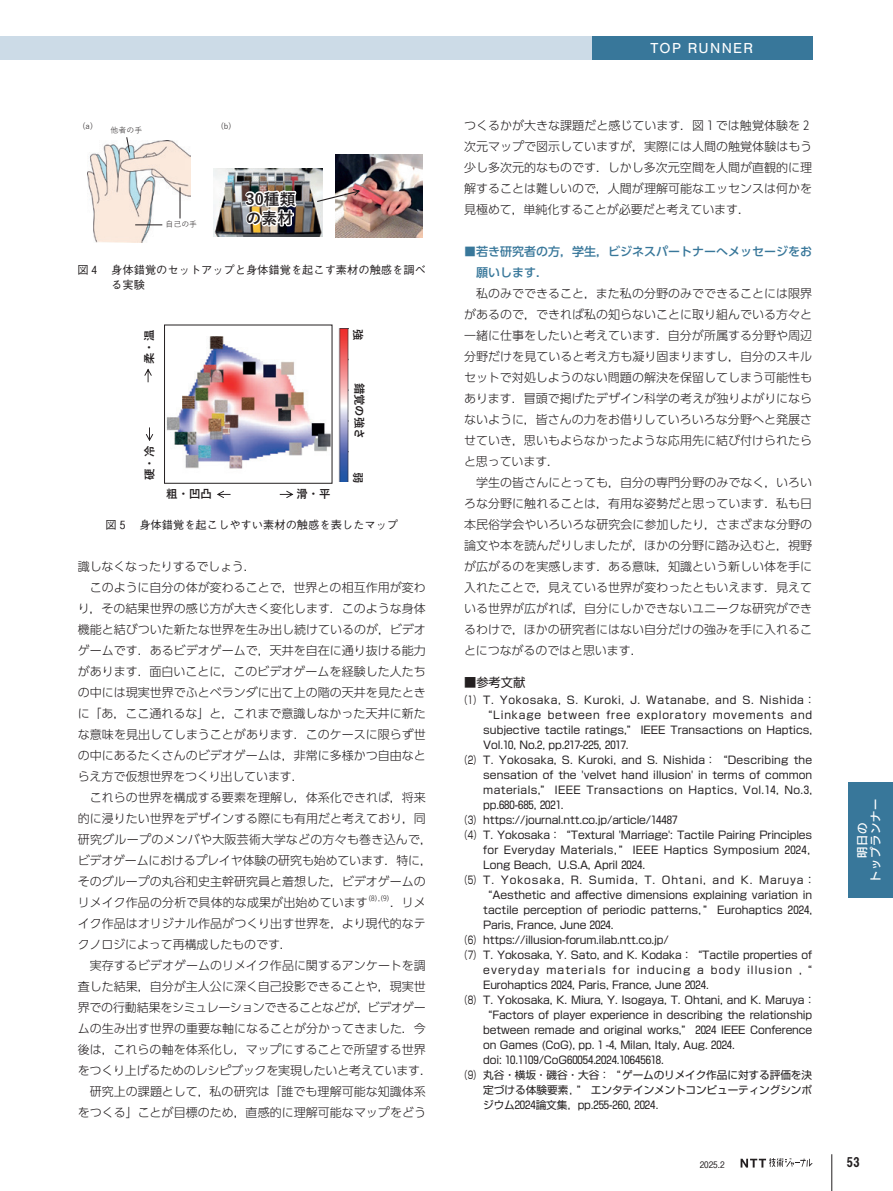
<style>
.page{position:relative;width:893px;height:1191px;background:#fff}
.page>*{position:absolute;margin:0;border:0;box-sizing:border-box;transform-origin:0 0}
.t1{font:700 15.9px/19px "Yu Gothic";color:#231f20}
.t2{font:15px "Nimbus San";letter-spacing:.085em;color:#fff}
.t3{font:13.5px "Midashi Go Pro MB31";color:#231f20}
.t4{font:12.3px "Shin Go Pr 5";color:#231f20}
.t5{font:300 12px/21px "UD Shin Go Pr 6";color:#231f20;text-align:justify}
.t6{font:500 12px/21px "UD Shin Go Pr 6";color:#38779a}
.t7{font:300 12px "UD Shin Go Pr 6";letter-spacing:-.02em;color:#231f20}
.t8{font:300 12px "UD Shin Go Pr 6";letter-spacing:.02em;color:#231f20}
.t9{font:700 11.4px "Yu Gothic";color:#231f20}
.t10{font:500 11.25px/15px "Gothic BBB Pr 6";color:#231f20}
.t11{font:11.25px/13.5px "New Rodin Pro DB";letter-spacing:.06em;color:#fff;text-align:center}
.t12{font:10.65px "Shin Go Pr 6";letter-spacing:-.005em;color:#231f20}
.t13{font:10.65px "Shin Go Pr 6";letter-spacing:-.005em;color:#231f20;scale:.7 1}
.t14{font:10.65px "Shin Go Pr 6";letter-spacing:.02em;color:#231f20;scale:.7 1}
.t15{font:10.65px "Shin Go Pr 6";letter-spacing:.04em;color:#231f20}
.t16{font:10.65px "Shin Go Pr 6";letter-spacing:.055em;color:#231f20;scale:.7 1}
.t17{font:10.65px "Shin Go Pr 6";letter-spacing:.025em;color:#231f20}
.t18{font:10.65px "Shin Go Pr 6";letter-spacing:.08em;color:#231f20;scale:.7 1}
.t19{font:10.65px "Shin Go Pr 6";letter-spacing:.1em;color:#231f20}
.t20{font:10.65px "Shin Go Pr 6";letter-spacing:.08em;color:#231f20}
.t21{font:500 9px "Gothic BBB Pro";color:#231f20}
.t22{font:7.95px "Yu Gothic";color:#231f20}
.t23{font:300 7.05px "UD Shin Go Pr 6";color:#231f20}
.s1{font-family:"Shin Go Pr 6"}
.s2{font-family:"Koz Min Pr 6 N";font-weight:400}
</style>
<div class="page">
<svg style="left:741px;top:1158px;width:72px;height:9px"></svg>
<hr style="left:831px;top:1154px;width:1px;height:37px;background:#231f20">
<div style="left:848px;top:782px;width:45px;height:115px;background:#38779a"></div>
<div style="left:591px;top:36px;width:221px;height:24px;background:#38779a"></div>
<div style="left:0;top:36px;width:591px;height:24px;background:#ccdbe7"></div>
<img style="left:88px;top:141px;width:102px;height:101px">
<hr style="left:180px;top:187px;width:1px;height:31px;background:#231f20">
<svg style="left:135px;top:225px;width:27px;height:1px"></svg>
<svg style="left:126px;top:137px;width:4px;height:16px"></svg>
<img style="left:335px;top:154px;width:87px;height:83px">
<img style="left:213px;top:168px;width:109px;height:68px">
<img style="left:243px;top:174px;width:57px;height:63px">
<svg style="left:317px;top:189px;width:43px;height:13px"></svg>
<img style="left:166px;top:336px;width:167px;height:148px">
<div style="left:164px;top:324px;width:168px;height:160px;border:1px solid #231f20"></div>
<img style="left:338px;top:328px;width:11px;height:154px">
<svg style="left:280px;top:491px;width:13px;height:7px"></svg>
<svg style="left:217px;top:491px;width:14px;height:7px"></svg>
<svg style="left:146px;top:427px;width:7px;height:14px"></svg>
<svg style="left:144px;top:369px;width:8px;height:13px"></svg>
<p class="t22" style="left:83px;top:119px;width:12px">(a)</p>
<p class="t22" style="left:221px;top:118px;width:12px">(b)</p>
<p class="t22" style="left:111px;top:123px;width:33px">他者の手</p>
<p class="t22" style="left:165px;top:217px;width:33px">自己の手</p>
<h1 class="t1" style="left:246px;top:190px;width:51px">30種類の素材</h1>
<p class="t10" style="left:111px;top:261px;width:316px;text-indent:-34px">図 4 　 身体錯覚のセットアップと身体錯覚を起こす素材の触感を調べる実験</p>
<p class="t22" style="left:107px;top:266px;width:268px">図4 身体錯覚のセットアップと身体錯覚を起こす素材の触感を調べる実験</p>
<p class="t9" style="left:143px;top:364px;width:36px;rotate:-90deg">柔・温</p>
<p class="t9" style="left:143px;top:480px;width:36px;rotate:-90deg">硬・冷</p>
<p class="t9" style="left:364px;top:329px;width:13px;rotate:90deg">強</p>
<p class="t9" style="left:366px;top:383px;width:58px;rotate:90deg">錯覚の強さ</p>
<p class="t9" style="left:364px;top:472px;width:13px;rotate:90deg">弱</p>
<p class="t9" style="left:166px;top:488px;width:47px">粗・凹凸</p>
<p class="t9" style="left:296px;top:488px;width:36px">滑・平</p>
<p class="t10" style="left:106px;top:516px;width:294px">図 5 　身体錯覚を起こしやすい素材の触感を表したマップ</p>
<p class="t5" style="left:78px;top:555px;width:179px">識しなくなったりするでしょう．</p>
<p class="t5" style="left:90px;top:576px;width:338px">このように自分の体が変わることで，世界との相互作用が変わ</p>
<p class="t5" style="left:78px;top:597px;width:350px">り，その結果世界の感じ方が大きく変化します．このような身体</p>
<p class="t5" style="left:78px;top:618px;width:350px">機能と結びついた新たな世界を生み出し続けているのが，ビデオ</p>
<p class="t5" style="left:78px;top:639px;width:350px">ゲームです．あるビデオゲームで，天井を自在に通り抜ける能力</p>
<p class="t5" style="left:78px;top:660px;width:350px">があります．面白いことに，このビデオゲームを経験した人たち</p>
<p class="t5" style="left:78px;top:681px;width:350px">の中には現実世界でふとベランダに出て上の階の天井を見たとき</p>
<p class="t5" style="left:78px;top:702px;width:350px">に「あ，ここ通れるな」と，これまで意識しなかった天井に新た</p>
<p class="t5" style="left:78px;top:723px;width:350px">な意味を見出してしまうことがあります．このケースに限らず世</p>
<p class="t5" style="left:78px;top:744px;width:350px">の中にあるたくさんのビデオゲームは，非常に多様かつ自由なと</p>
<p class="t5" style="left:78px;top:765px;width:228px">らえ方で仮想世界をつくり出しています．</p>
<p class="t5" style="left:90px;top:786px;width:338px">これらの世界を構成する要素を理解し，体系化できれば，将来</p>
<p class="t5" style="left:78px;top:807px;width:350px">的に浸りたい世界をデザインする際にも有用だと考えており，同</p>
<p class="t8" style="left:78px;top:829px;width:356px">研究グループのメンバや大阪芸術大学などの方々も巻き込んで，</p>
<p class="t7" style="left:78px;top:850px;width:356px">ビデオゲームにおけるプレイヤ体験の研究も始めています．特に，</p>
<p class="t5" style="left:78px;top:870px;width:350px">そのグループの丸谷和史主幹研究員と着想した，ビデオゲームの</p>
<p class="t5" style="left:78px;top:891px;width:292px">リメイク作品の分析で具体的な成果が出始めています</p>
<p class="t23" style="left:364px;top:892px;width:31px">（8）,（9）</p>
<p class="t5" style="left:78px;top:891px;width:350px;text-indent:312px">．リメイク作品はオリジナル作品がつくり出す世界を，より現代的なテクノロジによって再構成したものです．</p>
<p class="t5" style="left:78px;top:954px;width:356px;text-align:center">実存するビデオゲームのリメイク作品に関するアンケートを調<br>査した結果，自分が主人公に深く自己投影できることや，現実世界での行動結果をシミュレーションできることなどが，ビデオゲームの生み出す世界の重要な軸になることが分かってきました．今後は，これらの軸を体系化し，マップにすることで所望する世界をつくり上げるためのレシピブックを実現したいと考えています．研究上の課題として，私の研究は「誰でも理解可能な知識体系<br>をつくる」ことが目標のため，直感的に理解可能なマップをどう</p>
<p class="t2" style="left:650px;top:39px;width:104px">TOP RUNNER</p>
<p class="t5" style="left:464px;top:114px;width:350px;text-align:left">つくるかが大きな課題だと感じています．<span class="s1">図 1</span> では触覚体験を 2次元マップで図示していますが，実際には人間の触覚体験はもう少し多次元的なものです．しかし多次元空間を人間が直観的に理解することは難しいので，人間が理解可能なエッセンスは何かを見極めて，単純化することが必要だと考えています．</p>
<p class="t6" style="left:476px;top:240px;width:337px;text-indent:-12px"><span class="s2">■</span>若き研究者の方，学生，ビジネスパートナーへメッセージをお願いします．</p>
<p class="t5" style="left:464px;top:282px;width:350px;text-indent:12px">私のみでできること，また私の分野のみでできることには限界があるので，できれば私の知らないことに取り組んでいる方々と一緒に仕事をしたいと考えています．自分が所属する分野や周辺分野だけを見ていると考え方も凝り固まりますし，自分のスキルセットで対処しようのない問題の解決を保留してしまう可能性もあります．冒頭で掲げたデザイン科学の考えが独りよがりにならないように，皆さんの力をお借りしていろいろな分野へと発展させていき，思いもよらなかったような応用先に結び付けられたらと思っています．</p>
<p class="t5" style="left:464px;top:471px;width:350px;text-indent:12px">学生の皆さんにとっても，自分の専門分野のみでなく，いろいろな分野に触れることは，有用な姿勢だと思っています．私も日本民俗学会やいろいろな研究会に参加したり，さまざまな分野の論文や本を読んだりしましたが，ほかの分野に踏み込むと，視野が広がるのを実感します．ある意味，知識という新しい体を手に入れたことで，見えている世界が変わったともいえます．見えている世界が広がれば，自分にしかできないユニークな研究ができるわけで，ほかの研究者にはない自分だけの強みを手に入れることにつながるのではと思います．</p>
<p class="t4" style="left:464px;top:672px;width:63px">■参考文献</p>
<p class="t16" style="left:460px;top:691px;width:508px">（1） T. Yokosaka, S. Kuroki, J. Watanabe, and S. Nishida：</p>
<p class="t20" style="left:489px;top:706px;width:325px">“Linkage between free exploratory movements and</p>
<p class="t12" style="left:483px;top:721px;width:330px">subjective tactile ratings,” IEEE Transactions on Haptics,</p>
<p class="t12" style="left:483px;top:736px;width:147px">Vol.10, No.2, pp.217-225, 2017.</p>
<p class="t14" style="left:460px;top:751px;width:504px">（2） T. Yokosaka, S. Kuroki, and S. Nishida： “Describing the</p>
<p class="t12" style="left:483px;top:766px;width:330px">sensation of the 'velvet hand illusion' in terms of common</p>
<p class="t15" style="left:483px;top:781px;width:331px">materials,” IEEE Transactions on Haptics, Vol.14, No.3,</p>
<p class="t12" style="left:483px;top:796px;width:82px">pp.680-685, 2021.</p>
<p class="t13" style="left:460px;top:811px;width:312px">（3） https://journal.ntt.co.jp/article/14487</p>
<p class="t13" style="left:460px;top:826px;width:504px">（4） T. Yokosaka： “Textural 'Marriage': Tactile Pairing Principles</p>
<p class="t17" style="left:483px;top:841px;width:336px">for Everyday Materials，” IEEE Haptics Symposium 2024，</p>
<p class="t12" style="left:483px;top:856px;width:163px">Long Beach，U.S.A, April 2024.</p>
<p class="t18" style="left:460px;top:871px;width:508px">（5） T. Yokosaka, R. Sumida, T. Ohtani, and K. Maruya：</p>
<p class="t12" style="left:489px;top:886px;width:325px">“Aesthetic and affective dimensions explaining variation in</p>
<p class="t12" style="left:483px;top:901px;width:330px">tactile perception of periodic patterns，” Eurohaptics 2024,</p>
<p class="t12" style="left:483px;top:916px;width:132px">Paris, France, June 2024.</p>
<p class="t13" style="left:460px;top:931px;width:299px">（6） https://illusion-forum.ilab.ntt.co.jp/</p>
<p class="t13" style="left:460px;top:946px;width:504px">（7） T. Yokosaka, Y. Sato, and K. Kodaka： “Tactile properties of</p>
<p class="t19" style="left:483px;top:961px;width:330px">everyday materials for inducing a body illusion , “</p>
<p class="t12" style="left:483px;top:976px;width:227px">Eurohaptics 2024, Paris, France, June 2024.</p>
<p class="t13" style="left:460px;top:991px;width:508px">（8） T. Yokosaka, K. Miura, Y. Isogaya, T. Ohtani, and K. Maruya：</p>
<p class="t12" style="left:489px;top:1006px;width:325px">“Factors of player experience in describing the relationship</p>
<p class="t12" style="left:483px;top:1021px;width:330px">between remade and original works,” 2024 IEEE Conference</p>
<p class="t12" style="left:483px;top:1036px;width:253px">on Games (CoG), pp. 1 -4, Milan, Italy, Aug. 2024.</p>
<p class="t12" style="left:483px;top:1051px;width:182px">doi: 10.1109/CoG60054.2024.10645618.</p>
<p class="t13" style="left:460px;top:1066px;width:504px">（9） 丸谷・横坂・磯谷・大谷： “ゲームのリメイク作品に対する評価を決</p>
<p class="t12" style="left:483px;top:1081px;width:330px">定づける体験要素, ” エンタテインメントコンピューティングシンポ</p>
<p class="t12" style="left:483px;top:1096px;width:184px">ジウム2024論文集，pp.255-260, 2024．</p>
<p class="t11" style="left:854px;top:881px;width:84px;rotate:-90deg">明日の<br>トップランナー</p>
<p class="t21" style="left:700px;top:1157px;width:26px">2025.2</p>
<p class="t3" style="left:846px;top:1151px;width:15px">53</p>
</div>
